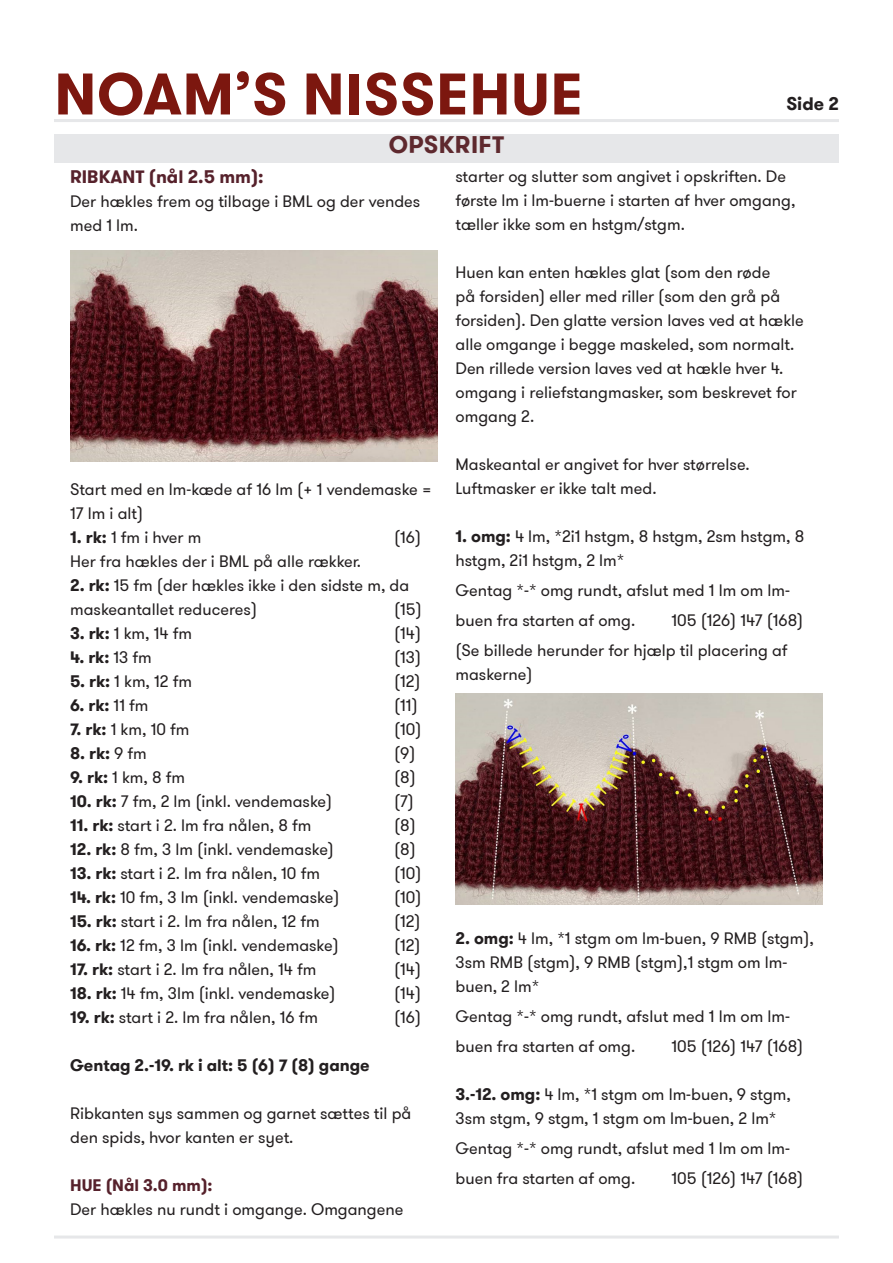
<style>
.page{position:relative;width:893px;height:1263px;background:#fff}
.page>*{position:absolute;margin:0;border:0;box-sizing:border-box;transform-origin:0 0}
.t1{font:700 58.5px "GT Walsheim Pro";letter-spacing:.015em;color:#7c170f}
.t2{font:700 24px "GT Walsheim Pro";letter-spacing:.015em;color:#5e292e}
.t3{font:700 18px "GT Walsheim Pro";color:#56212b}
.t4{font:700 18px "GT Walsheim Pro";color:#231f20}
.t5{font:16.5px/24px "GT Walsheim Pro";color:#231f20}
.t6{font:700 16.5px "GT Walsheim Pro";color:#231f20}
.t7{font:700 16.5px "GT Walsheim Pro";color:#56212b}
.s1{font-weight:700}
.s2{font-weight:400}
</style>
<div class="page">
<div style="left:54px;top:135px;width:785px;height:28px;background:#e6e7e9"></div>
<hr style="left:54px;top:119px;width:785px;height:3px;background:#e6e7e9">
<hr style="left:54px;top:1235px;width:785px;height:3px;background:#e6e7e9">
<img style="left:70px;top:251px;width:367px;height:211px">
<img style="left:455px;top:693px;width:368px;height:211px">
<p class="t1" style="left:54px;top:56px;width:530px">NOAM’S NISSEHUE</p>
<p class="t2" style="left:389px;top:129px;width:117px">OPSKRIFT</p>
<p class="t4" style="left:786px;top:92px;width:54px">Side 2</p>
<p class="t3" style="left:70px;top:165px;width:195px">RIBKANT (nål 2.5 mm):</p>
<p class="t5" style="left:70px;top:190px;width:352px">Der hækles frem og tilbage i BML og der vendes med 1 lm.</p>
<p class="t5" style="left:70px;top:478px;width:363px">Start med en lm-kæde af 16 lm (+ 1 vendemaske =<br>17 lm i alt)</p>
<p class="t5" style="left:70px;top:526px;width:133px"><span class="s1">1. rk:</span> 1 fm i hver m</p>
<p class="t5" style="left:394px;top:526px;width:29px">(16)</p>
<p class="t5" style="left:70px;top:550px;width:292px">Her fra hækles der i BML på alle rækker.</p>
<p class="t5" style="left:70px;top:574px;width:341px"><span class="s1">2. rk:</span> 15 fm (der hækles ikke i den sidste m, da maskeantallet reduceres)</p>
<p class="t5" style="left:394px;top:598px;width:29px">(15)</p>
<p class="t5" style="left:70px;top:622px;width:123px"><span class="s1">3. rk:</span> 1 km, 14 fm</p>
<p class="t5" style="left:394px;top:622px;width:28px">(14)</p>
<p class="t6" style="left:70px;top:647px;width:83px">4. rk: <span class="s2">13 fm</span></p>
<p class="t5" style="left:394px;top:646px;width:29px">(13)</p>
<p class="t5" style="left:70px;top:670px;width:123px"><span class="s1">5. rk:</span> 1 km, 12 fm</p>
<p class="t5" style="left:394px;top:670px;width:28px">(12)</p>
<p class="t6" style="left:70px;top:695px;width:80px">6. rk: <span class="s2">11 fm</span></p>
<p class="t5" style="left:394px;top:694px;width:25px">(11)</p>
<p class="t5" style="left:70px;top:718px;width:121px"><span class="s1">7. rk:</span> 1 km, 10 fm</p>
<p class="t5" style="left:394px;top:718px;width:29px">(10)</p>
<p class="t6" style="left:70px;top:743px;width:78px">8. rk: <span class="s2">9 fm</span></p>
<p class="t5" style="left:394px;top:742px;width:23px">(9)</p>
<p class="t5" style="left:70px;top:766px;width:117px"><span class="s1">9. rk:</span> 1 km, 8 fm</p>
<p class="t5" style="left:394px;top:766px;width:23px">(8)</p>
<p class="t5" style="left:70px;top:790px;width:263px"><span class="s1">10. rk:</span> 7 fm, 2 lm (inkl. vendemaske)</p>
<p class="t5" style="left:394px;top:790px;width:21px">(7)</p>
<p class="t5" style="left:70px;top:814px;width:243px"><span class="s1">11. rk:</span> start i 2. lm fra nålen, 8 fm</p>
<p class="t5" style="left:394px;top:814px;width:23px">(8)</p>
<p class="t5" style="left:70px;top:838px;width:265px"><span class="s1">12. rk:</span> 8 fm, 3 lm (inkl. vendemaske)</p>
<p class="t5" style="left:394px;top:838px;width:23px">(8)</p>
<p class="t5" style="left:70px;top:862px;width:251px"><span class="s1">13. rk:</span> start i 2. lm fra nålen, 10 fm</p>
<p class="t5" style="left:394px;top:862px;width:29px">(10)</p>
<p class="t5" style="left:70px;top:886px;width:271px"><span class="s1">14. rk:</span> 10 fm, 3 lm (inkl. vendemaske)</p>
<p class="t5" style="left:394px;top:886px;width:29px">(10)</p>
<p class="t5" style="left:70px;top:910px;width:251px"><span class="s1">15. rk:</span> start i 2. lm fra nålen, 12 fm</p>
<p class="t5" style="left:394px;top:910px;width:28px">(12)</p>
<p class="t5" style="left:70px;top:934px;width:270px"><span class="s1">16. rk:</span> 12 fm, 3 lm (inkl. vendemaske)</p>
<p class="t5" style="left:394px;top:934px;width:28px">(12)</p>
<p class="t5" style="left:70px;top:958px;width:248px"><span class="s1">17. rk:</span> start i 2. lm fra nålen, 14 fm</p>
<p class="t5" style="left:394px;top:958px;width:28px">(14)</p>
<p class="t5" style="left:70px;top:982px;width:267px"><span class="s1">18. rk:</span> 14 fm, 3lm (inkl. vendemaske)</p>
<p class="t5" style="left:394px;top:982px;width:28px">(14)</p>
<p class="t5" style="left:70px;top:1006px;width:249px"><span class="s1">19. rk:</span> start i 2. lm fra nålen, 16 fm</p>
<p class="t5" style="left:394px;top:1006px;width:29px">(16)</p>
<p class="t6" style="left:70px;top:1055px;width:301px">Gentag 2.-19. rk i alt: 5 (6) 7 (8) gange</p>
<p class="t5" style="left:70px;top:1102px;width:343px">Ribkanten sys sammen og garnet sættes til på den spids, hvor kanten er syet.</p>
<p class="t7" style="left:70px;top:1175px;width:144px">HUE (Nål 3.0 mm):</p>
<p class="t5" style="left:70px;top:1198px;width:335px">Der hækles nu rundt i omgange. Omgangene</p>
<p class="t5" style="left:455px;top:165px;width:341px">starter og slutter som angivet i opskriften. De første lm i lm-buerne i starten af hver omgang, tæller ikke som en hstgm/stgm.</p>
<p class="t5" style="left:455px;top:261px;width:350px">Huen kan enten hækles glat (som den røde<br>på forsiden) eller med riller (som den grå på forsiden). Den glatte version laves ved at hækle alle omgange i begge maskeled, som normalt.<br>Den rillede version laves ved at hækle hver 4. omgang i reliefstangmasker, som beskrevet for omgang 2.</p>
<p class="t5" style="left:455px;top:453px;width:296px">Maskeantal er angivet for hver størrelse.<br>Luftmasker er ikke talt med.</p>
<p class="t5" style="left:455px;top:525px;width:350px"><span class="s1">1. omg:</span> 4 lm, *2i1 hstgm, 8 hstgm, 2sm hstgm, 8 hstgm, 2i1 hstgm, 2 lm*</p>
<p class="t5" style="left:455px;top:576px;width:336px;line-height:30px">Gentag *-* omg rundt, afslut med 1 lm om lm&shy;buen fra starten af omg.</p>
<p class="t5" style="left:671px;top:609px;width:133px">105 (126) 147 (168)</p>
<p class="t5" style="left:455px;top:639px;width:334px">(Se billede herunder for hjælp til placering af maskerne)</p>
<p class="t5" style="left:455px;top:927px;width:360px"><span class="s1">2. omg:</span> 4 lm, *1 stgm om lm-buen, 9 RMB (stgm),<br>3sm RMB (stgm), 9 RMB (stgm),1 stgm om lm&shy;buen, 2 lm*</p>
<p class="t5" style="left:455px;top:1002px;width:336px;line-height:30px">Gentag *-* omg rundt, afslut med 1 lm om lm&shy;buen fra starten af omg.</p>
<p class="t5" style="left:671px;top:1035px;width:133px">105 (126) 147 (168)</p>
<p class="t5" style="left:455px;top:1083px;width:337px"><span class="s1">3.-12. omg:</span> 4 lm, *1 stgm om lm-buen, 9 stgm,<br>3sm stgm, 9 stgm, 1 stgm om lm-buen, 2 lm*</p>
<p class="t5" style="left:455px;top:1134px;width:336px;line-height:30px">Gentag *-* omg rundt, afslut med 1 lm om lm&shy;buen fra starten af omg.</p>
<p class="t5" style="left:671px;top:1167px;width:133px">105 (126) 147 (168)</p>
</div>
